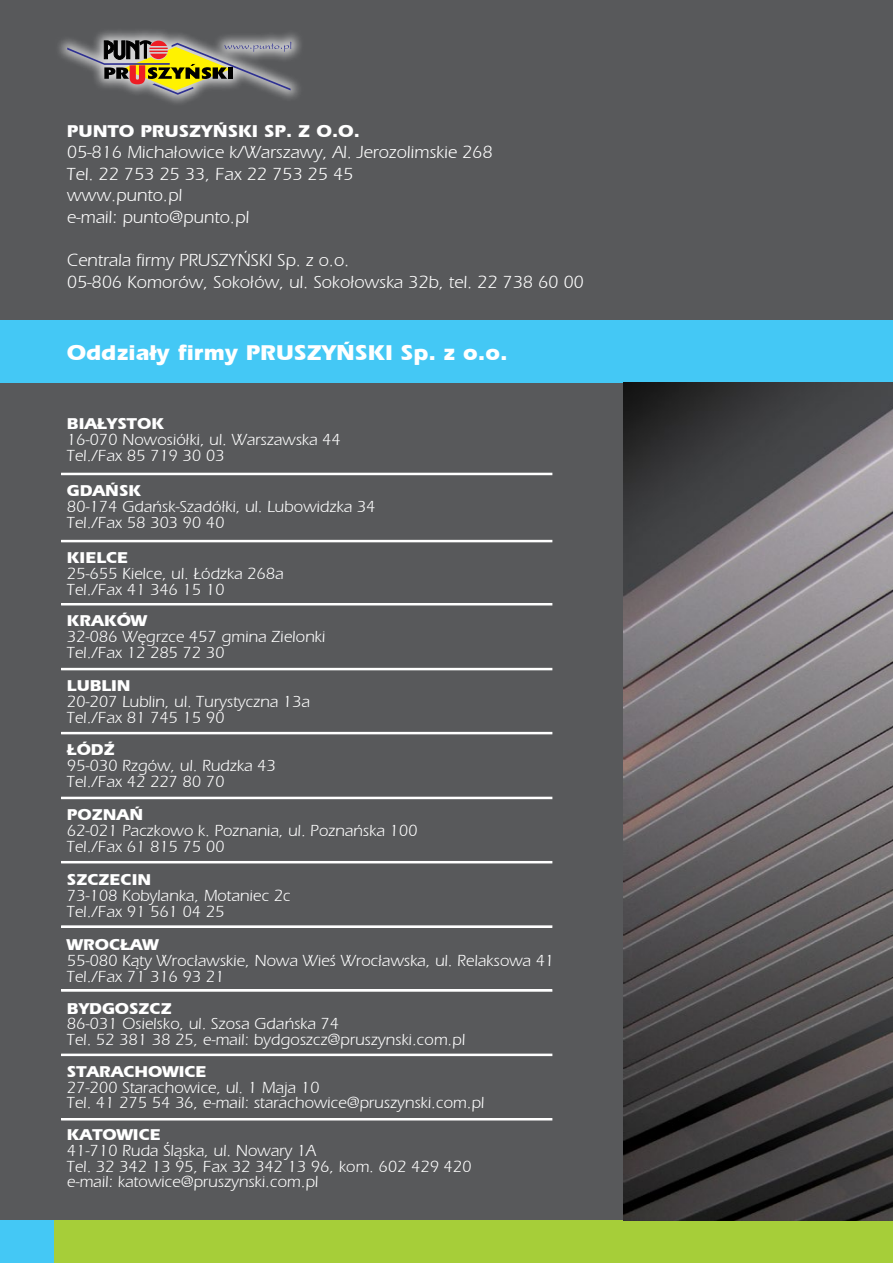
<style>
.page{position:relative;width:893px;height:1263px;background:#fff}
.page>*{position:absolute;margin:0;border:0;box-sizing:border-box;transform-origin:0 0}
.t1{font:700 22.5px "Erie";color:#fff}
.t2{font:18px/21.6px "Erie";color:#fff}
.t3{font:700 18px "Erie";color:#fff}
.t4{font:16.5px/15.8px "Erie";color:#fff}
.t5{font:700 16.5px "Erie";color:#fff}
</style>
<div class="page">
<div style="left:0;top:379px;width:624px;height:841px;background:#58595b"></div>
<div style="left:0;top:0;width:893px;height:320px;background:#58595b"></div>
<div style="left:0;top:320px;width:893px;height:63px;background:#44c8f5"></div>
<div style="left:0;top:1220px;width:893px;height:43px;background:#44c8f5"></div>
<div style="left:54px;top:1220px;width:839px;height:43px;background:#a6ce39"></div>
<img style="left:624px;top:383px;width:269px;height:837px">
<div style="left:54px;top:27px;width:251px;height:80px;background:#fff;opacity:.75"></div>
<svg style="left:67px;top:40px;width:224px;height:55px"></svg>
<div style="left:61px;top:473px;width:491px;height:2px;border:1px solid #fff"></div>
<div style="left:61px;top:540px;width:491px;height:2px;border:1px solid #fff"></div>
<div style="left:61px;top:603px;width:491px;height:2px;border:1px solid #fff"></div>
<div style="left:61px;top:668px;width:491px;height:2px;border:1px solid #fff"></div>
<div style="left:61px;top:732px;width:491px;height:2px;border:1px solid #fff"></div>
<div style="left:61px;top:797px;width:491px;height:2px;border:1px solid #fff"></div>
<div style="left:61px;top:861px;width:491px;height:2px;border:1px solid #fff"></div>
<div style="left:61px;top:989px;width:491px;height:2px;border:1px solid #fff"></div>
<div style="left:61px;top:1118px;width:491px;height:2px;border:1px solid #fff"></div>
<div style="left:61px;top:925px;width:491px;height:3px;border:1px solid #fff"></div>
<div style="left:61px;top:1054px;width:491px;height:2px;border:1px solid #fff"></div>
<p class="t3" style="left:67px;top:122px;width:294px">PUNTO PRUSZYŃSKI SP. Z O.O.</p>
<p class="t2" style="left:67px;top:142px;width:427px">05-816 Michałowice k/Warszawy, Al. Jerozolimskie 268<br>Tel. 22 753 25 33, Fax 22 753 25 45<br>www.punto.pl<br>e-mail: punto@punto.pl</p>
<p class="t2" style="left:67px;top:250px;width:518px">Centrala firmy PRUSZYŃSKI Sp. z o.o.<br>05-806 Komorów, Sokołów, ul. Sokołowska 32b, tel. 22 738 60 00</p>
<h1 class="t1" style="left:67px;top:341px;width:442px">Oddziały firmy PRUSZYŃSKI Sp. z o.o.</h1>
<p class="t5" style="left:67px;top:416px;width:99px">BIAŁYSTOK</p>
<p class="t4" style="left:67px;top:432px;width:275px">16-070 Nowosiółki, ul. Warszawska 44<br>Tel./Fax 85 719 30 03</p>
<p class="t5" style="left:67px;top:483px;width:76px">GDAŃSK</p>
<p class="t4" style="left:67px;top:499px;width:310px">80-174 Gdańsk-Szadółki, ul. Lubowidzka 34<br>Tel./Fax 58 303 90 40</p>
<p class="t5" style="left:67px;top:549px;width:63px">KIELCE</p>
<p class="t4" style="left:67px;top:566px;width:218px">25-655 Kielce, ul. Łódzka 268a<br>Tel./Fax 41 346 15 10</p>
<p class="t5" style="left:67px;top:613px;width:82px">KRAKÓW</p>
<p class="t4" style="left:67px;top:629px;width:260px">32-086 Węgrzce 457 gmina Zielonki<br>Tel./Fax 12 285 72 30</p>
<p class="t5" style="left:67px;top:677px;width:65px">LUBLIN</p>
<p class="t4" style="left:67px;top:694px;width:244px">20-207 Lublin, ul. Turystyczna 13a<br>Tel./Fax 81 745 15 90</p>
<p class="t5" style="left:67px;top:741px;width:49px">ŁÓDŹ</p>
<p class="t4" style="left:67px;top:758px;width:210px">95-030 Rzgów, ul. Rudzka 43<br>Tel./Fax 42 227 80 70</p>
<p class="t5" style="left:67px;top:806px;width:78px">POZNAŃ</p>
<p class="t4" style="left:67px;top:823px;width:352px">62-021 Paczkowo k. Poznania, ul. Poznańska 100<br>Tel./Fax 61 815 75 00</p>
<p class="t5" style="left:67px;top:871px;width:86px">SZCZECIN</p>
<p class="t4" style="left:67px;top:888px;width:225px">73-108 Kobylanka, Motaniec 2c<br>Tel./Fax 91 561 04 25</p>
<p class="t5" style="left:67px;top:936px;width:93px">WROCŁAW</p>
<p class="t4" style="left:67px;top:953px;width:489px">55-080 Kąty Wrocławskie, Nowa Wieś Wrocławska, ul. Relaksowa 41<br>Tel./Fax 71 316 93 21</p>
<p class="t5" style="left:67px;top:1000px;width:106px">BYDGOSZCZ</p>
<p class="t4" style="left:67px;top:1016px;width:400px">86-031 Osielsko, ul. Szosa Gdańska 74<br>Tel. 52 381 38 25, e-mail: bydgoszcz@pruszynski.com.pl</p>
<p class="t5" style="left:67px;top:1063px;width:141px">STARACHOWICE</p>
<p class="t4" style="left:67px;top:1080px;width:419px">27-200 Starachowice, ul. 1 Maja 10<br>Tel. 41 275 54 36, e-mail: starachowice@pruszynski.com.pl</p>
<p class="t5" style="left:67px;top:1126px;width:95px">KATOWICE</p>
<p class="t4" style="left:67px;top:1143px;width:406px">41-710 Ruda Śląska, ul. Nowary 1A<br>Tel. 32 342 13 95, Fax 32 342 13 96, kom. 602 429 420 e-mail: katowice@pruszynski.com.pl</p>
</div>
